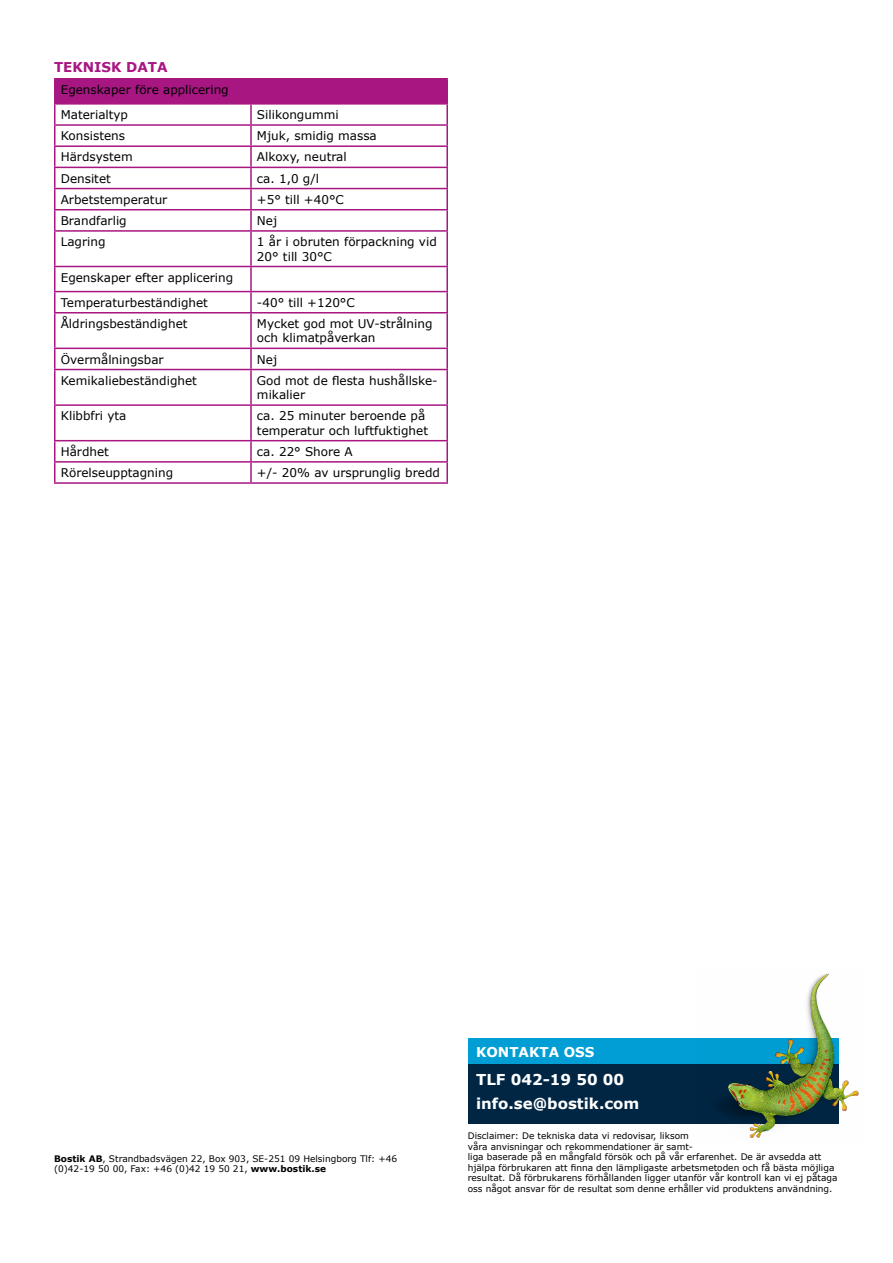
<style>
.page{position:relative;width:893px;height:1263px;background:#fff}
.page>*{position:absolute;margin:0;border:0;box-sizing:border-box;transform-origin:0 0}
.t1{font:700 15px/24px "Verdana";color:#fff}
.t2{font:700 13.5px "Verdana";color:#a71681}
.t3{font:700 13.5px "Verdana";color:#fff}
.t4{font:12px/14.4px "Verdana";color:#000}
.t5{font:9px/10.5px "Verdana";color:#000}
.s1{font-weight:700}
</style>
<div class="page">
<hr style="left:54px;top:482px;width:197px;height:2px;background:#a71681">
<hr style="left:251px;top:482px;width:197px;height:2px;background:#a71681">
<hr style="left:54px;top:147px;width:2px;height:20px;background:#a71681">
<hr style="left:54px;top:168px;width:2px;height:20px;background:#a71681">
<hr style="left:54px;top:189px;width:2px;height:20px;background:#a71681">
<hr style="left:54px;top:210px;width:2px;height:20px;background:#a71681">
<hr style="left:54px;top:232px;width:2px;height:34px;background:#a71681">
<hr style="left:54px;top:267px;width:2px;height:24px;background:#a71681">
<hr style="left:54px;top:292px;width:2px;height:20px;background:#a71681">
<hr style="left:54px;top:313px;width:2px;height:35px;background:#a71681">
<hr style="left:54px;top:349px;width:2px;height:20px;background:#a71681">
<hr style="left:54px;top:370px;width:2px;height:34px;background:#a71681">
<hr style="left:54px;top:406px;width:2px;height:34px;background:#a71681">
<hr style="left:54px;top:441px;width:2px;height:20px;background:#a71681">
<svg style="left:54px;top:463px;width:2px;height:19px"></svg>
<hr style="left:54px;top:78px;width:197px;height:2px;background:#a71681">
<hr style="left:251px;top:78px;width:197px;height:2px;background:#a71681">
<hr style="left:54px;top:145px;width:197px;height:2px;background:#a71681">
<hr style="left:251px;top:145px;width:197px;height:2px;background:#a71681">
<hr style="left:54px;top:167px;width:197px;height:1px;background:#a71681">
<hr style="left:251px;top:167px;width:197px;height:1px;background:#a71681">
<hr style="left:54px;top:188px;width:197px;height:1px;background:#a71681">
<hr style="left:251px;top:188px;width:197px;height:1px;background:#a71681">
<hr style="left:54px;top:209px;width:197px;height:1px;background:#a71681">
<hr style="left:251px;top:209px;width:197px;height:1px;background:#a71681">
<hr style="left:54px;top:230px;width:197px;height:2px;background:#a71681">
<hr style="left:251px;top:230px;width:197px;height:2px;background:#a71681">
<hr style="left:54px;top:266px;width:197px;height:1px;background:#a71681">
<hr style="left:251px;top:266px;width:197px;height:1px;background:#a71681">
<hr style="left:54px;top:291px;width:197px;height:1px;background:#a71681">
<hr style="left:251px;top:291px;width:197px;height:1px;background:#a71681">
<hr style="left:54px;top:312px;width:197px;height:1px;background:#a71681">
<hr style="left:251px;top:312px;width:197px;height:1px;background:#a71681">
<hr style="left:54px;top:348px;width:197px;height:1px;background:#a71681">
<hr style="left:251px;top:348px;width:197px;height:1px;background:#a71681">
<hr style="left:54px;top:369px;width:197px;height:1px;background:#a71681">
<hr style="left:251px;top:369px;width:197px;height:1px;background:#a71681">
<hr style="left:54px;top:404px;width:197px;height:2px;background:#a71681">
<hr style="left:251px;top:404px;width:197px;height:2px;background:#a71681">
<hr style="left:54px;top:440px;width:197px;height:1px;background:#a71681">
<hr style="left:251px;top:440px;width:197px;height:1px;background:#a71681">
<hr style="left:54px;top:461px;width:197px;height:2px;background:#a71681">
<hr style="left:251px;top:461px;width:197px;height:2px;background:#a71681">
<svg style="left:54px;top:79px;width:394px;height:66px"></svg>
<hr style="left:250px;top:147px;width:2px;height:20px;background:#a71681">
<hr style="left:446px;top:147px;width:2px;height:20px;background:#a71681">
<hr style="left:250px;top:168px;width:2px;height:20px;background:#a71681">
<hr style="left:446px;top:168px;width:2px;height:20px;background:#a71681">
<hr style="left:250px;top:189px;width:2px;height:20px;background:#a71681">
<hr style="left:446px;top:189px;width:2px;height:20px;background:#a71681">
<hr style="left:250px;top:210px;width:2px;height:20px;background:#a71681">
<hr style="left:446px;top:210px;width:2px;height:20px;background:#a71681">
<hr style="left:250px;top:232px;width:2px;height:34px;background:#a71681">
<hr style="left:446px;top:232px;width:2px;height:34px;background:#a71681">
<hr style="left:250px;top:267px;width:2px;height:24px;background:#a71681">
<hr style="left:446px;top:267px;width:2px;height:24px;background:#a71681">
<hr style="left:250px;top:292px;width:2px;height:20px;background:#a71681">
<hr style="left:446px;top:292px;width:2px;height:20px;background:#a71681">
<hr style="left:250px;top:313px;width:2px;height:35px;background:#a71681">
<hr style="left:446px;top:313px;width:2px;height:35px;background:#a71681">
<hr style="left:250px;top:349px;width:2px;height:20px;background:#a71681">
<hr style="left:446px;top:349px;width:2px;height:20px;background:#a71681">
<hr style="left:250px;top:370px;width:2px;height:34px;background:#a71681">
<hr style="left:446px;top:370px;width:2px;height:34px;background:#a71681">
<hr style="left:250px;top:406px;width:2px;height:34px;background:#a71681">
<hr style="left:446px;top:406px;width:2px;height:34px;background:#a71681">
<hr style="left:250px;top:441px;width:2px;height:20px;background:#a71681">
<hr style="left:446px;top:441px;width:2px;height:20px;background:#a71681">
<svg style="left:250px;top:463px;width:2px;height:19px"></svg>
<svg style="left:446px;top:463px;width:2px;height:19px"></svg>
<div style="left:469px;top:1063px;width:370px;height:61px;background:#002644"></div>
<div style="left:469px;top:1038px;width:370px;height:26px;background:#009ed4"></div>
<img style="left:719px;top:973px;width:140px;height:165px">
<p class="t2" style="left:54px;top:58px;width:115px">TEKNISK DATA</p>
<p class="t4" style="left:61px;top:77px;width:169px;line-height:25px">Egenskaper före applicering<br>Materialtyp</p>
<p class="t4" style="left:257px;top:107px;width:83px">Silikongummi</p>
<p class="t4" style="left:61px;top:128px;width:66px">Konsistens</p>
<p class="t4" style="left:257px;top:128px;width:121px">Mjuk, smidig massa</p>
<p class="t4" style="left:61px;top:150px;width:73px">Härdsystem</p>
<p class="t4" style="left:257px;top:150px;width:91px">Alkoxy, neutral</p>
<p class="t4" style="left:61px;top:171px;width:52px">Densitet</p>
<p class="t4" style="left:257px;top:171px;width:64px">ca. 1,0 g/l</p>
<p class="t4" style="left:61px;top:192px;width:108px">Arbetstemperatur</p>
<p class="t4" style="left:257px;top:192px;width:88px">+5° till +40°C</p>
<p class="t4" style="left:61px;top:213px;width:68px">Brandfarlig</p>
<p class="t4" style="left:257px;top:213px;width:22px">Nej</p>
<p class="t4" style="left:61px;top:234px;width:46px">Lagring</p>
<p class="t4" style="left:257px;top:234px;width:181px">1 år i obruten förpackning vid<br>20° till 30°C</p>
<p class="t4" style="left:61px;top:265px;width:174px;line-height:25px">Egenskaper efter applicering<br>Temperaturbeständighet</p>
<p class="t4" style="left:257px;top:295px;width:99px">-40° till +120°C</p>
<p class="t4" style="left:61px;top:316px;width:128px">Åldringsbeständighet</p>
<p class="t4" style="left:257px;top:316px;width:177px">Mycket god mot UV-strålning och klimatpåverkan</p>
<p class="t4" style="left:61px;top:352px;width:104px">Övermålningsbar</p>
<p class="t4" style="left:257px;top:352px;width:22px">Nej</p>
<p class="t4" style="left:61px;top:373px;width:138px">Kemikaliebeständighet</p>
<p class="t4" style="left:257px;top:373px;width:182px">God mot de flesta hushållske&shy;mikalier</p>
<p class="t4" style="left:61px;top:409px;width:67px">Klibbfri yta</p>
<p class="t4" style="left:257px;top:409px;width:173px">ca. 25 minuter beroende på temperatur och luftfuktighet</p>
<p class="t4" style="left:61px;top:444px;width:50px">Hårdhet</p>
<p class="t4" style="left:257px;top:444px;width:97px">ca. 22° Shore A</p>
<p class="t4" style="left:61px;top:465px;width:114px">Rörelseupptagning</p>
<p class="t4" style="left:257px;top:465px;width:184px">+/- 20% av ursprunglig bredd</p>
<p class="t5" style="left:54px;top:1153px;width:345px"><span class="s1">Bostik AB</span>, Strandbadsvägen 22, Box 903, SE-251 09 Helsingborg Tlf: +46 (0)42-19 50 00, Fax: +46 (0)42 19 50 21, <span class="s1">www.bostik.se</span></p>
<p class="t3" style="left:476px;top:1042px;width:120px">KONTAKTA OSS</p>
<p class="t1" style="left:476px;top:1067px;width:165px">TLF 042-19 50 00 info.se@bostik.com</p>
<p class="t5" style="left:468px;top:1130px;width:371px">Disclaimer: De tekniska data vi redovisar, liksom<br>våra anvisningar och rekommendationer är samt-<br>liga baserade på en mångfald försök och på vår erfarenhet. De är avsedda att hjälpa förbrukaren att finna den lämpligaste arbetsmetoden och få bästa möjliga resultat. Då förbrukarens förhållanden ligger utanför vår kontroll kan vi ej påtaga oss något ansvar för de resultat som denne erhåller vid produktens användning.</p>
</div>
